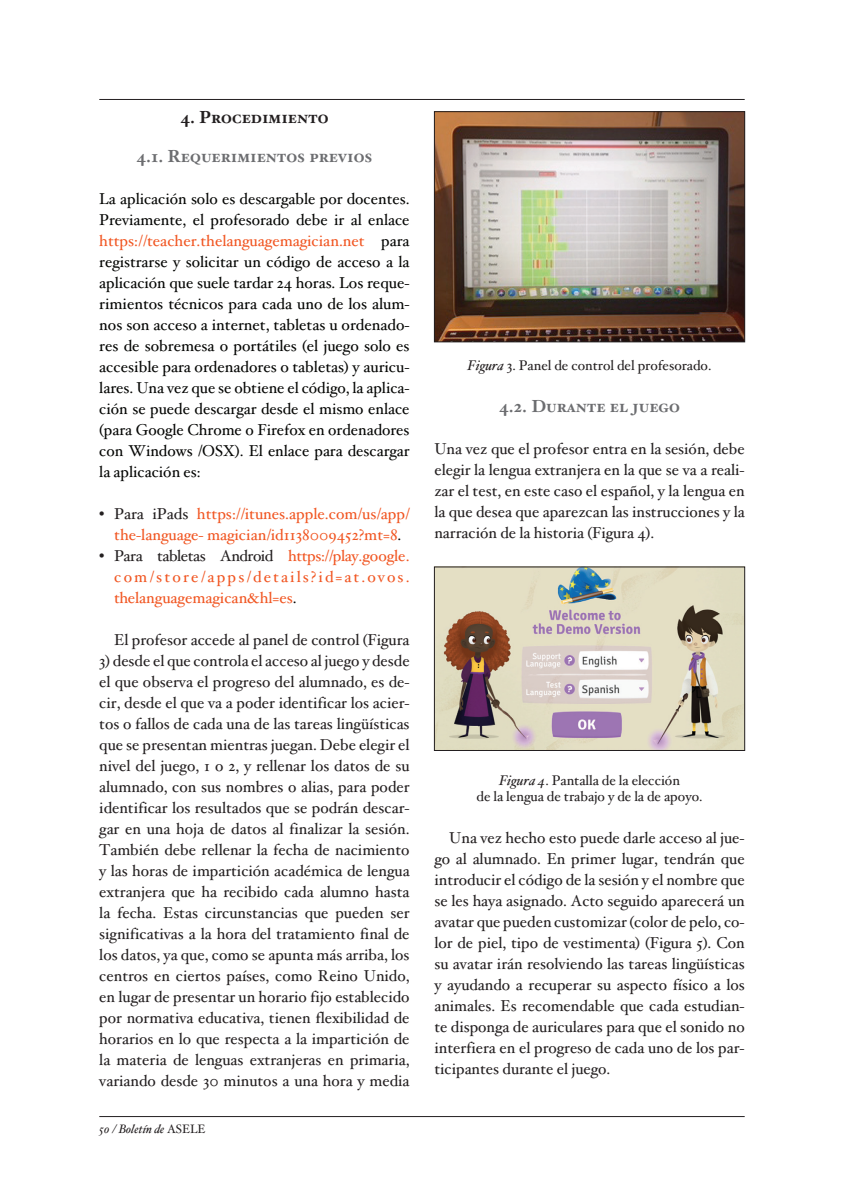
<style>
.page{position:relative;width:844px;height:1191px;background:#fff}
.page>*{position:absolute;margin:0;border:0;box-sizing:border-box;transform-origin:0 0}
.t1{font:17.5px "Hoefler Text Bold Small Caps";color:#6c6d70}
.t2{font:17.5px "Hoefler Text Bold Small Caps";color:#231f20}
.t3{font:15.75px/21px "Hoefler Text";color:#231f20;text-align:justify}
.t4{font:15.75px/21px "Hoefler Text";color:#040503;text-align:justify}
.t5{font:15.75px/21px "Hoefler Text";color:#f15622;text-align:center}
.t6{font:14px/15.8px "Hoefler Text";color:#231f20;text-align:center}
.t7{font:italic 12.25px "Hoefler Text";color:#231f20}
.s1{color:#f15622}
.s2{color:#231f20}
.s3{color:#040503}
.s4{font-style:normal}
.s5{font-style:italic}
</style>
<div class="page">
<hr style="left:99px;top:1116px;width:645px;height:1px;background:#231f20">
<hr style="left:99px;top:99px;width:645px;height:1px;background:#231f20">
<img style="left:436px;top:113px;width:307px;height:227px">
<div style="left:434px;top:111px;width:311px;height:231px;border:1px solid #231f20"></div>
<img style="left:436px;top:568px;width:307px;height:181px">
<div style="left:434px;top:566px;width:311px;height:185px;border:1px solid #231f20"></div>
<p class="t2" style="left:180px;top:106px;width:149px">4. Procedimiento</p>
<p class="t1" style="left:136px;top:145px;width:238px">4.1. Requerimientos previos</p>
<p class="t4" style="left:99px;top:189px;width:312px">La aplicación solo es descargable por docentes.<br>Previamente, el profesorado debe ir al enlace <span class="s1">https://teacher.thelanguagemagician.net</span> para registrarse y solicitar un código de acceso a la aplicación que suele tardar 24 horas. Los reque&shy;rimientos técnicos para cada uno de los alum&shy;nos son acceso a internet, tabletas u ordenado&shy;res de sobremesa o portátiles (el juego solo es accesible para ordenadores o tabletas) y auricu&shy;lares. Una vez que se obtiene el código, la aplica&shy;ción se puede descargar desde el mismo enlace (para Google Chrome o Firefox en ordenadores con Windows /OSX). El enlace para descargar la aplicación es:</p>
<p class="t5" style="left:99px;top:504px;width:312px"><span class="s2">• Para iPads</span> https://itunes.apple.com/us/app/ the-language- magician/id1138009452?mt=8<span class="s3">.</span></p>
<p class="t5" style="left:114px;top:546px;width:297px;text-align:justify;text-indent:-15px"><span class="s2">• Para tabletas Android</span> https://play.google. com/store/apps/details?id=at.ovos. thelanguagemagican&amp;hl=es<span class="s3">.</span></p>
<p class="t3" style="left:114px;top:630px;width:297px">El profesor accede al panel de control (Figura</p>
<p class="t3" style="left:99px;top:651px;width:312px">3) desde el que controla el acceso al juego y desde el que observa el progreso del alumnado, es de&shy;cir, desde el que va a poder identificar los acier&shy;tos o fallos de cada una de las tareas lingüísticas que se presentan mientras juegan. Debe elegir el nivel del juego, 1 o 2, y rellenar los datos de su alumnado, con sus nombres o alias, para poder identificar los resultados que se podrán descar&shy;gar en una hoja de datos al finalizar la sesión.<br>También debe rellenar la fecha de nacimiento y las horas de impartición académica de lengua extranjera que ha recibido cada alumno hasta la fecha. Estas circunstancias que pueden ser significativas a la hora del tratamiento final de los datos, ya que, como se apunta más arriba, los centros en ciertos países, como Reino Unido, en lugar de presentar un horario fijo establecido por normativa educativa, tienen flexibilidad de horarios en lo que respecta a la impartición de la materia de lenguas extranjeras en primaria, variando desde 30 minutos a una hora y media</p>
<p class="t7" style="left:99px;top:1121px;width:108px">50 / Boletín de <span class="s4">ASELE</span></p>
<p class="t6" style="left:467px;top:358px;width:245px"><span class="s5">Figura</span> 3. Panel de control del profesorado.</p>
<p class="t1" style="left:499px;top:395px;width:182px">4.2. Durante el juego</p>
<p class="t3" style="left:434px;top:439px;width:312px">Una vez que el profesor entra en la sesión, debe elegir la lengua extranjera en la que se va a reali&shy;zar el test, en este caso el español, y la lengua en la que desea que aparezcan las instrucciones y la narración de la historia (Figura 4).</p>
<p class="t6" style="left:476px;top:772px;width:227px"><span class="s5">Figura 4</span>. Pantalla de la elección<br>de la lengua de trabajo y de la de apoyo.</p>
<p class="t3" style="left:434px;top:827px;width:312px;text-indent:15px">Una vez hecho esto puede darle acceso al jue&shy;go al alumnado. En primer lugar, tendrán que introducir el código de la sesión y el nombre que se les haya asignado. Acto seguido aparecerá un avatar que pueden customizar (color de pelo, co&shy;lor de piel, tipo de vestimenta) (Figura 5). Con su avatar irán resolviendo las tareas lingüísticas y ayudando a recuperar su aspecto físico a los animales. Es recomendable que cada estudian&shy;te disponga de auriculares para que el sonido no interfiera en el progreso de cada uno de los par&shy;ticipantes durante el juego.</p>
</div>
